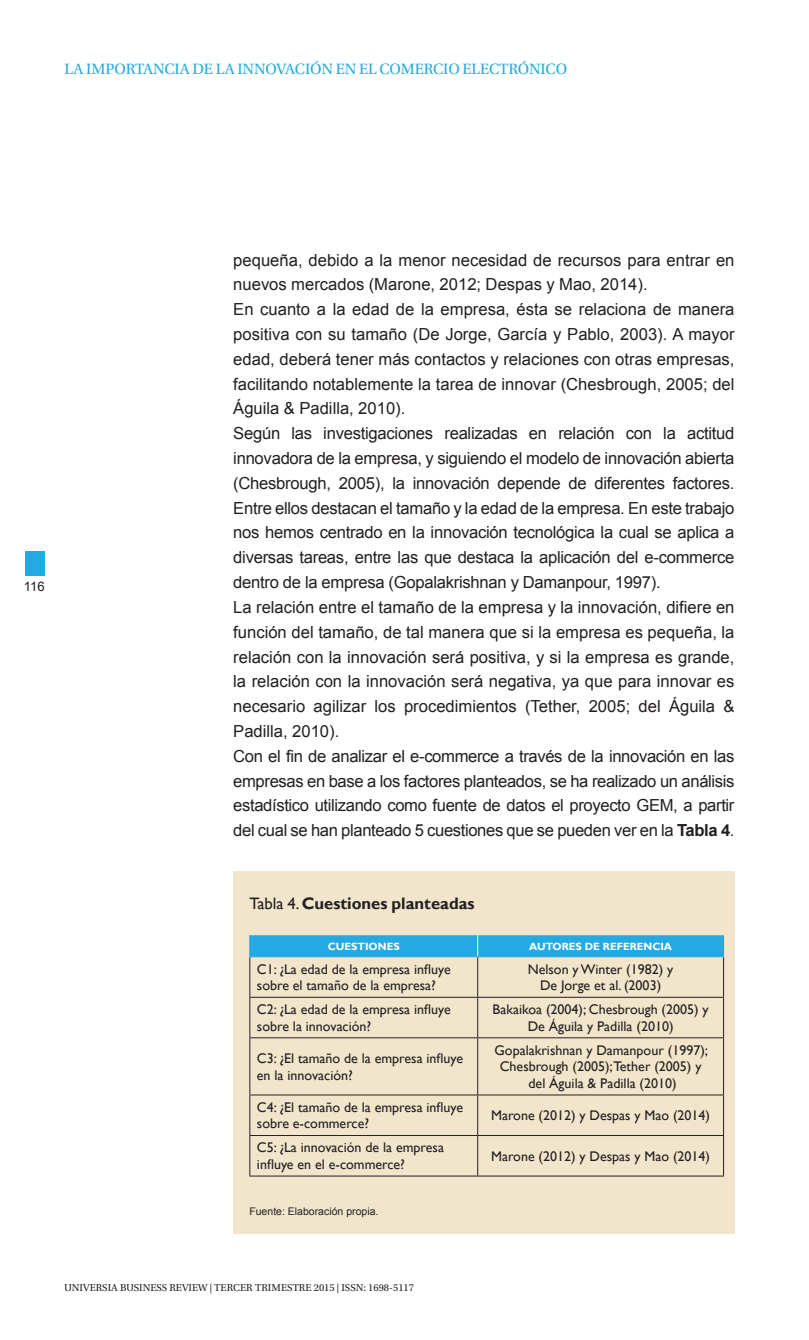
<style>
.page{position:relative;width:809px;height:1340px;background:#fff}
.page>*{position:absolute;margin:0;border:0;box-sizing:border-box;transform-origin:0 0}
.TXTO_CORRIDO{font:16.62px/24.8px "Arial";color:#231f20;text-align:justify}
.TXTO_CORRIDO-2{font:700 16.62px "Gill Sans";color:#231f20}
.t1{font:15.75px "Utopia Std";letter-spacing:-.01em;color:#24aae1}
.tabla__texto_tabla{font:14px/16.6px "Gill Sans";color:#231f20}
.t2{font:13.12px "Arial";color:#231f20}
.t3{font:10.5px "Utopia Std";color:#231f20}
.tabla__texto_tabla-2{font:700 10.5px "Gill Sans";color:#fff}
.tabla__fuente{font:10.5px "Arial";color:#231f20}
.s1{font-weight:700}
.s2{font-weight:400}
</style>
<div class="page">
<div style="left:25px;top:551px;width:20px;height:24px;background:#24aae1"></div>
<div style="left:233px;top:871px;width:501px;height:363px;background:#f1e6cc"></div>
<hr style="left:249px;top:957px;width:1px;height:39px;background:#231f20">
<hr style="left:477px;top:957px;width:1px;height:39px;background:#231f20">
<hr style="left:723px;top:957px;width:1px;height:39px;background:#231f20">
<hr style="left:249px;top:996px;width:228px;height:1px;background:#231f20">
<hr style="left:249px;top:997px;width:1px;height:40px;background:#231f20">
<hr style="left:477px;top:996px;width:247px;height:1px;background:#231f20">
<hr style="left:477px;top:997px;width:1px;height:40px;background:#231f20">
<hr style="left:723px;top:997px;width:1px;height:40px;background:#231f20">
<hr style="left:249px;top:1037px;width:228px;height:1px;background:#231f20">
<hr style="left:249px;top:1038px;width:1px;height:56px;background:#231f20">
<hr style="left:477px;top:1037px;width:247px;height:1px;background:#231f20">
<hr style="left:477px;top:1038px;width:1px;height:56px;background:#231f20">
<hr style="left:723px;top:1038px;width:1px;height:56px;background:#231f20">
<hr style="left:249px;top:1094px;width:228px;height:1px;background:#231f20">
<hr style="left:249px;top:1095px;width:1px;height:40px;background:#231f20">
<hr style="left:477px;top:1094px;width:247px;height:1px;background:#231f20">
<hr style="left:477px;top:1095px;width:1px;height:40px;background:#231f20">
<hr style="left:723px;top:1095px;width:1px;height:40px;background:#231f20">
<hr style="left:249px;top:1135px;width:228px;height:1px;background:#231f20">
<hr style="left:249px;top:1135px;width:1px;height:40px;background:#231f20">
<hr style="left:477px;top:1135px;width:247px;height:1px;background:#231f20">
<hr style="left:477px;top:1135px;width:1px;height:40px;background:#231f20">
<hr style="left:723px;top:1135px;width:1px;height:40px;background:#231f20">
<hr style="left:249px;top:1175px;width:228px;height:1px;background:#231f20">
<hr style="left:477px;top:1175px;width:247px;height:1px;background:#231f20">
<div style="left:249px;top:935px;width:475px;height:21px;background:#24aae1"></div>
<hr style="left:249px;top:956px;width:228px;height:1px;background:#24aae1">
<hr style="left:477px;top:956px;width:247px;height:1px;background:#24aae1">
<p class="t1" style="left:65px;top:60px;width:504px">LA IMPORTANCIA DE LA INNOVACIÓN EN EL COMERCIO ELECTRÓNICO</p>
<p class="t2" style="left:24px;top:577px;width:22px">116</p>
<p class="TXTO_CORRIDO" style="left:233px;top:247px;width:502px">pequeña, debido a la menor necesidad de recursos para entrar en nuevos mercados (Marone, 2012; Despas y Mao, 2014).</p>
<p class="TXTO_CORRIDO" style="left:233px;top:297px;width:503px">En cuanto a la edad de la empresa, ésta se relaciona de manera positiva con su tamaño (De Jorge, García y Pablo, 2003). A mayor edad, deberá tener más contactos y relaciones con otras empresas, facilitando notablemente la tarea de innovar (Chesbrough, 2005; del Águila &amp; Padilla, 2010).</p>
<p class="TXTO_CORRIDO" style="left:233px;top:421px;width:502px">Según las investigaciones realizadas en relación con la actitud innovadora de la empresa, y siguiendo el modelo de innovación abierta (Chesbrough, 2005), la innovación depende de diferentes factores.<br>Entre ellos destacan el tamaño y la edad de la empresa. En este trabajo nos hemos centrado en la innovación tecnológica la cual se aplica a diversas tareas, entre las que destaca la aplicación del e-commerce dentro de la empresa (Gopalakrishnan y Damanpour, 1997).</p>
<p class="TXTO_CORRIDO" style="left:233px;top:595px;width:503px">La relación entre el tamaño de la empresa y la innovación, difiere en función del tamaño, de tal manera que si la empresa es pequeña, la relación con la innovación será positiva, y si la empresa es grande, la relación con la innovación será negativa, ya que para innovar es necesario agilizar los procedimientos (Tether, 2005; del Águila &amp; Padilla, 2010).</p>
<p class="TXTO_CORRIDO" style="left:233px;top:743px;width:503px">Con el fin de analizar el e-commerce a través de la innovación en las empresas en base a los factores planteados, se ha realizado un análisis estadístico utilizando como fuente de datos el proyecto GEM, a partir del cual se han planteado 5 cuestiones que se pueden ver en la <span class="s1">Tabla 4</span>.</p>
<p class="TXTO_CORRIDO-2" style="left:249px;top:893px;width:227px"><span class="s2">Tabla 4.</span> Cuestiones planteadas</p>
<p class="tabla__texto_tabla-2" style="left:328px;top:939px;width:73px">CUESTIONES</p>
<p class="tabla__texto_tabla-2" style="left:529px;top:939px;width:144px">AUTORES DE REFERENCIA</p>
<p class="tabla__texto_tabla" style="left:257px;top:960px;width:195px">C1: ¿La edad de la empresa influye sobre el tamaño de la empresa?</p>
<p class="tabla__texto_tabla" style="left:528px;top:960px;width:147px">Nelson y Winter (1982) y</p>
<p class="tabla__texto_tabla" style="left:540px;top:977px;width:123px">De Jorge et al. (2003)</p>
<p class="tabla__texto_tabla" style="left:257px;top:1001px;width:195px">C2: ¿La edad de la empresa influye sobre la innovación?</p>
<p class="tabla__texto_tabla" style="left:492px;top:1001px;width:218px;text-align:center">Bakaikoa (2004); Chesbrough (2005) y<br>De Águila y Padilla (2010)</p>
<p class="tabla__texto_tabla" style="left:257px;top:1050px;width:208px">C3: ¿El tamaño de la empresa influye en la innovación?</p>
<p class="tabla__texto_tabla" style="left:494px;top:1041px;width:215px;text-align:center">Gopalakrishnan y Damanpour (1997);<br>Chesbrough (2005);Tether (2005) y</p>
<p class="tabla__texto_tabla" style="left:528px;top:1075px;width:150px">del Águila &amp; Padilla (2010)</p>
<p class="tabla__texto_tabla" style="left:257px;top:1098px;width:208px">C4: ¿El tamaño de la empresa influye sobre e-commerce?</p>
<p class="tabla__texto_tabla" style="left:491px;top:1107px;width:220px">Marone (2012) y Despas y Mao (2014)</p>
<p class="tabla__texto_tabla" style="left:257px;top:1139px;width:188px">C5: ¿La innovación de la empresa influye en el e-commerce?</p>
<p class="tabla__texto_tabla" style="left:491px;top:1147px;width:220px">Marone (2012) y Despas y Mao (2014)</p>
<p class="tabla__fuente" style="left:249px;top:1204px;width:130px">Fuente: Elaboración propia.</p>
<p class="t3" style="left:64px;top:1281px;width:351px">UNIVERSIA BUSINESS REVIEW | TERCER TRIMESTRE 2015 | ISSN: 1698-5117</p>
</div>
